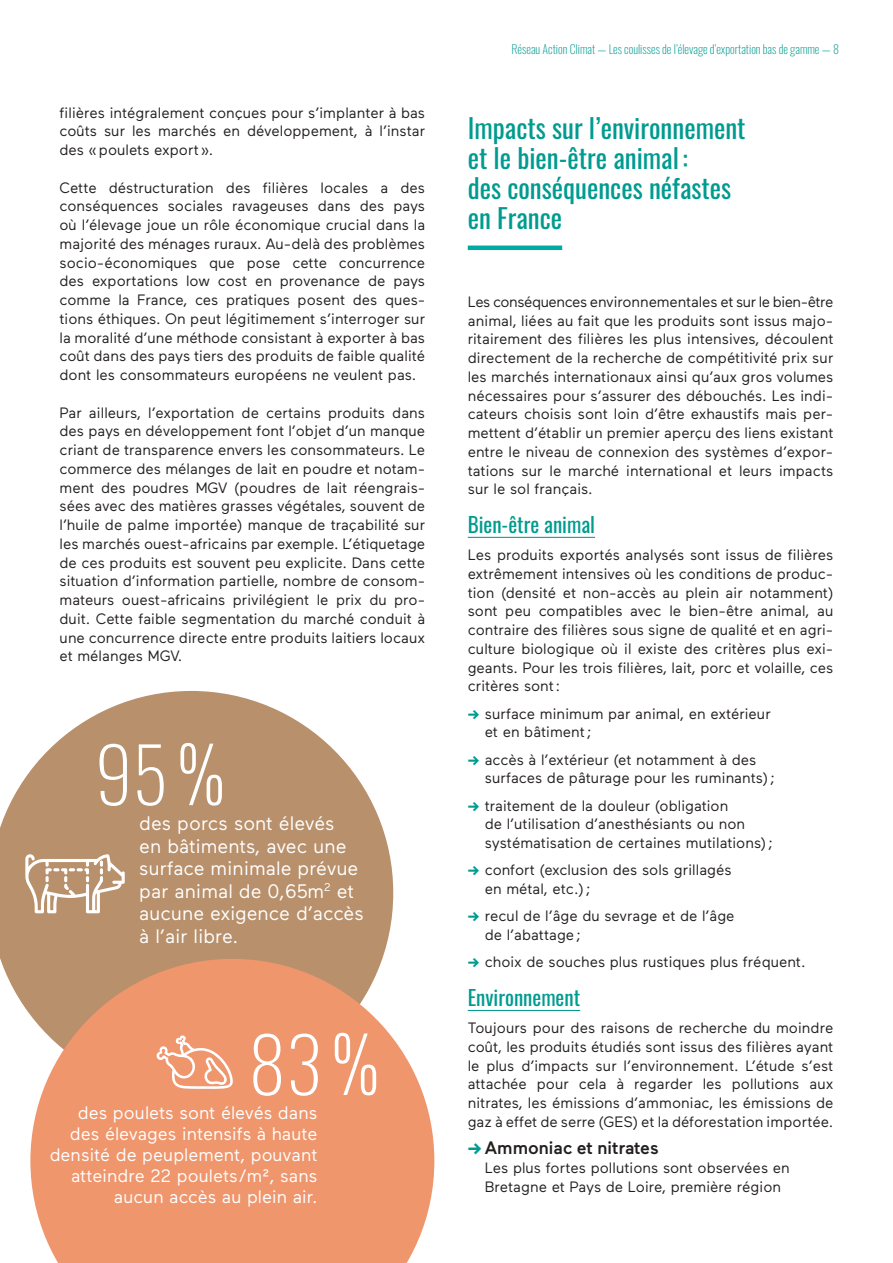
<style>
.page{position:relative;width:893px;height:1263px;background:#fff}
.page>*{position:absolute;margin:0;border:0;box-sizing:border-box;transform-origin:0 0}
.t1{font:200 75px "Oswald";color:#fff}
.t2{font:27px/30px "Oswald";color:#009b90}
.t3{font:21px "Oswald";color:#009b90}
.t4{font:19.5px/22.5px "Maax";color:#fff}
.t5{font:18px/21px "Maax";color:#fff;text-align:right}
.t6{font:500 18px "Maax";color:#231f20}
.t7{font:15px/18.8px "Maax";color:#231f20;text-align:justify}
.t8{font:200 12px "Oswald";color:#009b90}
.s1{font-weight:700;color:#009b90}
</style>
<div class="page">
<svg style="left:0;top:691px;width:393px;height:324px;fill:#b8906b"></svg>
<svg style="left:30px;top:959px;width:404px;height:304px;background:#eb9e79"></svg>
<svg style="left:157px;top:1035px;width:76px;height:54px"></svg>
<svg style="left:25px;top:854px;width:100px;height:59px"></svg>
<hr style="left:468px;top:246px;width:94px;height:4px;background:#00a9a1">
<hr style="left:468px;top:537px;width:127px;height:1px;background:#009b90">
<hr style="left:468px;top:1010px;width:112px;height:1px;background:#009b90">
<p class="t7" style="left:60px;top:103px;width:367px">filières intégralement conçues pour s’implanter à bas coûts sur les marchés en développement, à l’instar des «poulets export».</p>
<p class="t7" style="left:60px;top:178px;width:367px">Cette déstructuration des filières locales a des conséquences sociales ravageuses dans des pays où l’élevage joue un rôle économique crucial dans la majorité des ménages ruraux. Au-delà des problèmes socio-économiques que pose cette concurrence des exportations low cost en provenance de pays comme la France, ces pratiques posent des ques&shy;tions éthiques. On peut légitimement s’interroger sur la moralité d’une méthode consistant à exporter à bas coût dans des pays tiers des produits de faible qualité dont les consommateurs européens ne veulent pas.</p>
<p class="t7" style="left:60px;top:403px;width:367px">Par ailleurs, l’exportation de certains produits dans des pays en développement font l’objet d’un manque criant de transparence envers les consommateurs. Le commerce des mélanges de lait en poudre et notam&shy;ment des poudres MGV (poudres de lait réengrais&shy;sées avec des matières grasses végétales, souvent de l’huile de palme importée) manque de traçabilité sur les marchés ouest-africains par exemple. L’étiquetage de ces produits est souvent peu explicite. Dans cette situation d’information partielle, nombre de consom&shy;mateurs ouest-africains privilégient le prix du pro&shy;duit. Cette faible segmentation du marché conduit à une concurrence directe entre produits laitiers locaux et mélanges MGV.</p>
<h1 class="t1" style="left:95px;top:708px;width:132px">95%</h1>
<h3 class="t4" style="left:139px;top:813px;width:226px">des porcs sont élevés<br>en bâtiments, avec une surface minimale prévue par animal de 0,65m<sup>2</sup> et aucune exigence d’accès à l’air libre.</h3>
<h1 class="t1" style="left:248px;top:998px;width:132px">83%</h1>
<p class="t5" style="left:50px;top:1103px;width:269px">des poulets sont élevés dans des élevages intensifs à haute densité de peuplement, pouvant atteindre 22 poulets/m², sans aucun accès au plein air.</p>
<p class="t8" style="left:512px;top:38px;width:329px">Réseau Action Climat — Les coulisses de l’élevage d’exportation bas de gamme — 8</p>
<h2 class="t2" style="left:468px;top:110px;width:279px">Impacts sur l’environnement et le bien-être animal :<br>des conséquences néfastes en France</h2>
<p class="t7" style="left:468px;top:292px;width:367px">Les conséquences environnementales et sur le bien-être animal, liées au fait que les produits sont issus majo&shy;ritairement des filières les plus intensives, découlent directement de la recherche de compétitivité prix sur les marchés internationaux ainsi qu’aux gros volumes nécessaires pour s’assurer des débouchés. Les indi&shy;cateurs choisis sont loin d’être exhaustifs mais per&shy;mettent d’établir un premier aperçu des liens existant entre le niveau de connexion des systèmes d’expor&shy;tations sur le marché international et leurs impacts sur le sol français.</p>
<h3 class="t3" style="left:468px;top:506px;width:129px">Bien-être animal</h3>
<p class="t7" style="left:468px;top:546px;width:367px">Les produits exportés analysés sont issus de filières extrêmement intensives où les conditions de produc&shy;tion (densité et non-accès au plein air notamment) sont peu compatibles avec le bien-être animal, au contraire des filières sous signe de qualité et en agri&shy;culture biologique où il existe des critères plus exi&shy;geants. Pour les trois filières, lait, porc et volaille, ces critères sont:</p>
<p class="t7" style="left:485px;top:704px;width:288px;text-indent:-17px"><span class="s1">Ǐ</span> surface minimum par animal, en extérieur et en bâtiment;</p>
<p class="t7" style="left:485px;top:750px;width:292px;text-indent:-17px"><span class="s1">Ǐ</span> accès à l’extérieur (et notamment à des surfaces de pâturage pour les ruminants);</p>
<p class="t7" style="left:485px;top:796px;width:290px;text-align:left;text-indent:-17px"><span class="s1">Ǐ</span> traitement de la douleur (obligation<br>de l’utilisation d’anesthésiants ou non systématisation de certaines mutilations);</p>
<p class="t7" style="left:485px;top:861px;width:248px;text-indent:-17px"><span class="s1">Ǐ</span> confort (exclusion des sols grillagés en métal, etc.);</p>
<p class="t7" style="left:485px;top:907px;width:251px;text-indent:-17px"><span class="s1">Ǐ</span> recul de l’âge du sevrage et de l’âge de l’abattage;</p>
<p class="t7" style="left:468px;top:953px;width:339px"><span class="s1">Ǐ</span> choix de souches plus rustiques plus fréquent.</p>
<h3 class="t3" style="left:468px;top:979px;width:114px">Environnement</h3>
<p class="t7" style="left:468px;top:1019px;width:367px">Toujours pour des raisons de recherche du moindre coût, les produits étudiés sont issus des filières ayant le plus d’impacts sur l’environnement. L’étude s’est attachée pour cela à regarder les pollutions aux nitrates, les émissions d’ammoniac, les émissions de gaz à effet de serre (GES) et la déforestation importée.</p>
<p class="t6" style="left:468px;top:1138px;width:192px"><span class="s1">Ǐ</span>Ammoniac et nitrates</p>
<p class="t7" style="left:485px;top:1158px;width:307px">Les plus fortes pollutions sont observées en<br>Bretagne et Pays de Loire, première région</p>
</div>
